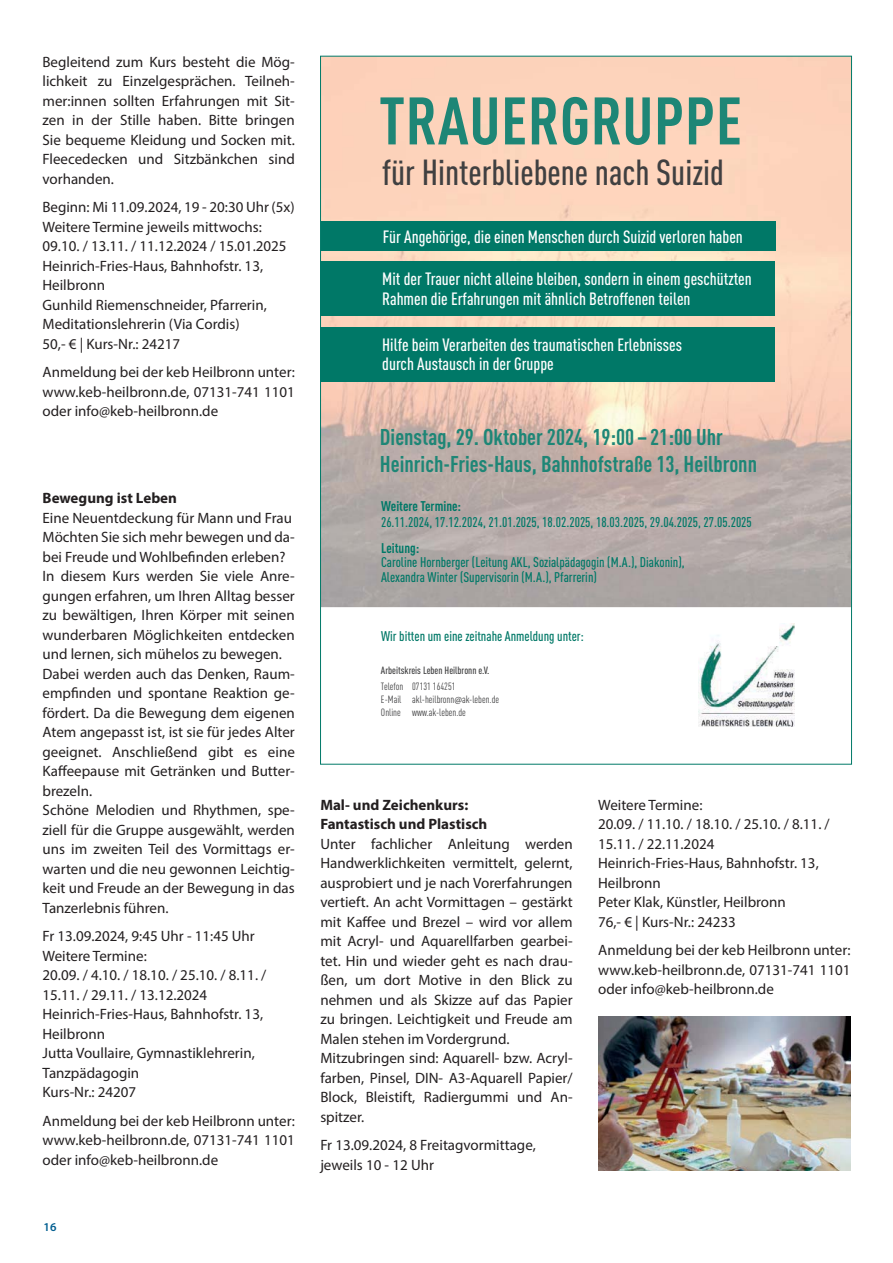
<style>
.page{position:relative;width:893px;height:1263px;background:#fff}
.page>*{position:absolute;margin:0;border:0;box-sizing:border-box;transform-origin:0 0}
.t1{font:700 condensed 66px "DINOT";letter-spacing:.01em;color:#1e8676}
.t2{font:500 condensed 35.7px "DINOT";color:#404041}
.t3{font:700 condensed 22.5px/27px "DINOT";color:#1e8676}
.t4{font:500 condensed 17.55px/19px "DINOT";color:#fff}
.t5{font:15px/19.5px "Myriad Pro";color:#231f20}
.t6{font:500 condensed 13.8px/14.7px "DINOT";color:#007867}
.t7{font:600 12px "Myriad Pro";color:#005e90}
.t8{font:condensed 10.35px/13px "DINOT";color:#404041}
.t9{font:500 condensed 10.35px/16.5px "DINOT";color:#404041}
.s1{font-weight:700}
.s2{font-weight:400}
.s3{font-family:"Myriad Pro";font-stretch:normal}
</style>
<div class="page">
<img style="left:598px;top:1016px;width:252px;height:154px">
<img style="left:322px;top:58px;width:528px;height:549px">
<div style="left:321px;top:327px;width:454px;height:55px;background:#007867"></div>
<div style="left:321px;top:222px;width:454px;height:29px;background:#007867"></div>
<div style="left:321px;top:262px;width:454px;height:54px;background:#007867"></div>
<img style="left:698px;top:623px;width:96px;height:103px">
<p class="t5" style="left:43px;top:53px;width:254px;text-align:justify">Begleitend zum Kurs besteht die Mög&shy;lichkeit zu Einzelgesprächen. Teilneh&shy;mer:innen sollten Erfahrungen mit Sit&shy;zen in der Stille haben. Bitte bringen Sie bequeme Kleidung und Socken mit.<br>Fleecedecken und Sitzbänkchen sind vorhanden.</p>
<p class="t5" style="left:43px;top:199px;width:254px">Beginn: Mi 11.09.2024, 19 - 20:30 Uhr (5x)<br>Weitere Termine jeweils mittwochs:<br>09.10. / 13.11. / 11.12.2024 / 15.01.2025<br>Heinrich-Fries-Haus, Bahnhofstr. 13, Heilbronn<br>Gunhild Riemenschneider, Pfarrerin, Meditationslehrerin (Via Cordis)<br>50,- € | Kurs-Nr.: 24217</p>
<p class="t5" style="left:43px;top:364px;width:254px;text-align:justify">Anmeldung bei der keb Heilbronn unter: www.keb-heilbronn.de, 07131-741 1101 oder info@keb-heilbronn.de</p>
<p class="t5" style="left:43px;top:490px;width:254px"><span class="s1">Bewegung ist Leben<br></span>Eine Neuentdeckung für Mann und Frau Möchten Sie sich mehr bewegen und da&shy;bei Freude und Wohlbefinden erleben?<br>In diesem Kurs werden Sie viele Anre&shy;gungen erfahren, um Ihren Alltag besser zu bewältigen, Ihren Körper mit seinen wunderbaren Möglichkeiten entdecken und lernen, sich mühelos zu bewegen.<br>Dabei werden auch das Denken, Raum&shy;empfinden und spontane Reaktion ge&shy;fördert. Da die Bewegung dem eigenen Atem angepasst ist, ist sie für jedes Alter geeignet. Anschließend gibt es eine Kaffee pause mit Getränken und Butter&shy;brezeln.<br>Schöne Melodien und Rhythmen, spe&shy;ziell für die Gruppe ausgewählt, werden uns im zweiten Teil des Vormittags er&shy;warten und die neu gewonnen Leichtig&shy;keit und Freude an der Bewegung in das Tanzerlebnis führen.</p>
<p class="t5" style="left:43px;top:928px;width:225px">Fr 13.09.2024, 9:45 Uhr - 11:45 Uhr<br>Weitere Termine:<br>20.09. / 4.10. / 18.10. / 25.10. / 8.11. /<br>15.11. / 29.11. / 13.12.2024<br>Heinrich-Fries-Haus, Bahnhofstr. 13,<br>Heilbronn<br>Jutta Voullaire, Gymnastiklehrerin,<br>Tanzpädagogin<br>Kurs-Nr.: 24207</p>
<p class="t5" style="left:43px;top:1112px;width:254px;text-align:justify">Anmeldung bei der keb Heilbronn unter: www.keb-heilbronn.de, 07131-741 1101 oder info@keb-heilbronn.de</p>
<p class="t7" style="left:44px;top:1219px;width:14px">16</p>
<p class="t1" style="left:379px;top:83px;width:364px">TRAUERGRUPPE</p>
<p class="t2" style="left:382px;top:159px;width:343px">für Hinterbliebene nach Suizid</p>
<p class="t4" style="left:383px;top:229px;width:362px">Für Angehörige, die einen Menschen durch Suizid verloren haben</p>
<p class="t4" style="left:382px;top:272px;width:371px">Mit der Trauer nicht alleine bleiben, sondern in einem geschützten<br>Rahmen die Erfahrungen mit ähnlich Betroffenen teilen</p>
<p class="t4" style="left:382px;top:337px;width:301px">Hilfe beim Verarbeiten des traumatischen Erlebnisses durch Austausch in der Gruppe</p>
<p class="t3" style="left:380px;top:424px;width:379px">Dienstag, 29. Oktober 2024, 19:00 – 21:00 Uhr<br>Heinrich-Fries-Haus, Bahnhofstraße 13, Heilbronn</p>
<p class="t6" style="left:381px;top:499px;width:372px;line-height:16.6px"><span class="s1">Weitere Termine:<br></span>26.11.2024, 17.12.2024, 21.01.2025, 18.02.2025, 18.03.2025, 29.04.2025, 27.05.2025</p>
<p class="t6" style="left:381px;top:542px;width:305px"><span class="s1">Leitung:<br></span>Caroline Hornberger (Leitung AKL, Sozialpädagogin (M.A.), Diakonin),<br>Alexandra Winter (Supervisorin (M.A.), Pfarrerin)</p>
<p class="t6" style="left:381px;top:630px;width:204px">Wir bitten um eine zeitnahe Anmeldung unter:</p>
<p class="t9" style="left:381px;top:663px;width:110px">Arbeitskreis Leben Heilbronn e.V.<br><span class="s2">Telefon 07131 164251</span></p>
<p class="t8" style="left:381px;top:693px;width:120px">E-Mail akl-heilbronn<span class="s3">@</span>ak-leben.de<br>Online www.ak-leben.de</p>
<p class="t5" style="left:320px;top:796px;width:254px"><span class="s1">Mal- und Zeichenkurs:<br>Fantastisch und Plastisch<br></span>Unter fachlicher Anleitung werden Handwerklichkeiten vermittelt, gelernt, ausprobiert und je nach Vorerfahrungen vertieft. An acht Vormittagen – gestärkt mit Kaffee und Brezel – wird vor allem mit Acryl- und Aquarellfarben gearbei&shy;tet. Hin und wieder geht es nach drau&shy;ßen, um dort Motive in den Blick zu nehmen und als Skizze auf das Papier zu bringen. Leichtigkeit und Freude am Malen stehen im Vordergrund.<br>Mitzubringen sind: Aquarell- bzw. Acryl&shy;farben, Pinsel, DIN- A3-Aquarell Papier/ Block, Bleistift, Radiergummi und An&shy;spitzer.</p>
<p class="t5" style="left:320px;top:1137px;width:217px">Fr 13.09.2024, 8 Freitagvormittage, jeweils 10 - 12 Uhr</p>
<p class="t5" style="left:598px;top:796px;width:233px">Weitere Termine:<br>20.09. / 11.10. / 18.10. / 25.10. / 8.11. /<br>15.11. / 22.11.2024<br>Heinrich-Fries-Haus, Bahnhofstr. 13,<br>Heilbronn<br>Peter Klak, Künstler, Heilbronn<br>76,- € | Kurs-Nr.: 24233</p>
<p class="t5" style="left:598px;top:942px;width:254px;text-align:justify">Anmeldung bei der keb Heilbronn unter: www.keb-heilbronn.de, 07131-741 1101 oder info@keb-heilbronn.de</p>
</div>
